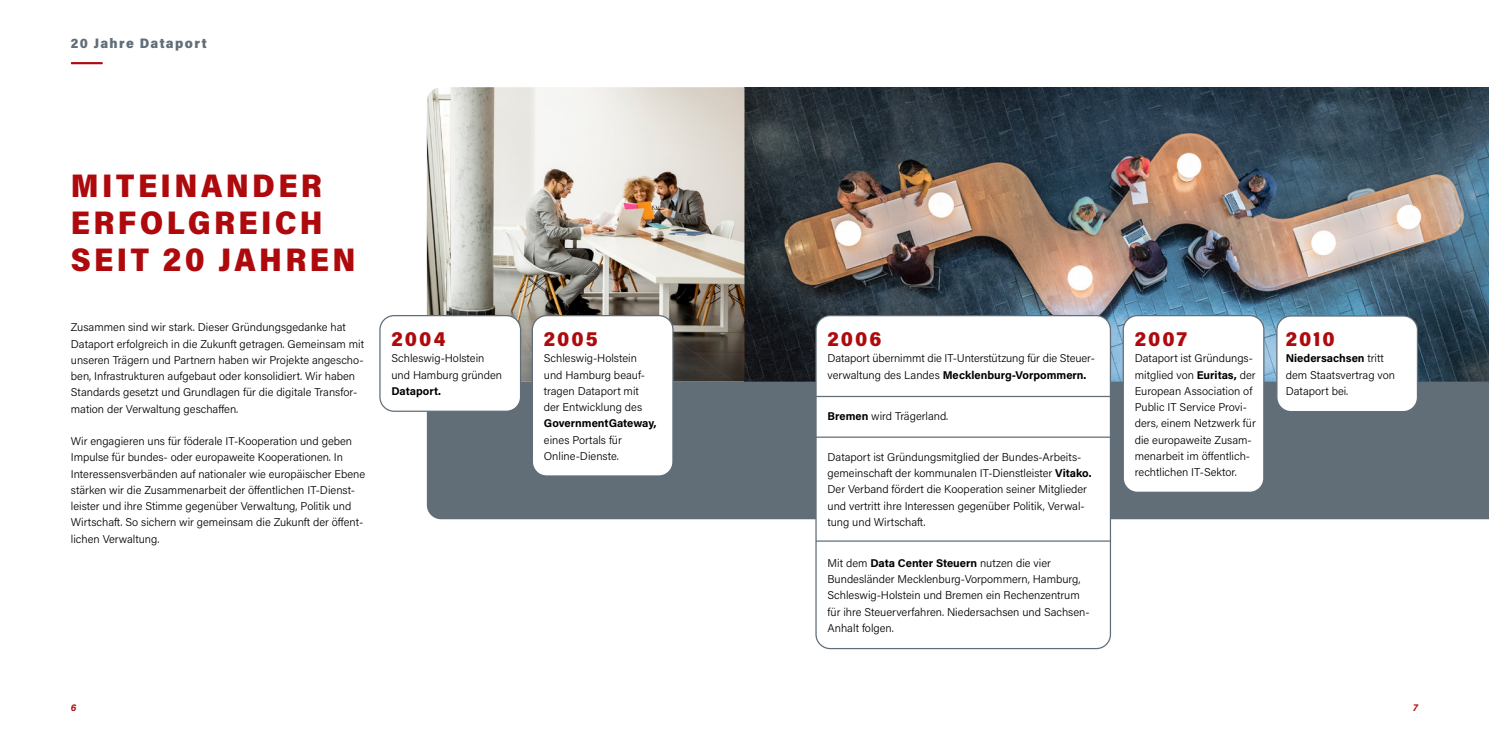
<style>
.page{position:relative;width:1489px;height:745px;background:#fff}
.page>*{position:absolute;margin:0;border:0;box-sizing:border-box;transform-origin:0 0}
.Head3{font:900 32.62px/36.8px "Acumin Pro Semi Cond";letter-spacing:.1em;color:#ae0a0d}
.t1{font:900 20px "Acumin Pro Semi Cond";letter-spacing:.105em;color:#ae0a0d}
.t2{font:900 13.75px "Acumin Pro Semi Cond";letter-spacing:.1em;color:#616d77}
.Text__9{font:300 11.25px/16.2px "Acumin Pro";color:#000}
.t3{font:italic 700 10px "Acumin Pro";color:#ae0a0d}
.s1{font-weight:700}
</style>
<div class="page">
<img style="left:427px;top:87px;width:1061px;height:294px">
<div style="left:427px;top:381px;width:1061px;height:138px;background:#616d77"></div>
<div style="left:380px;top:315px;width:140px;height:96px;background:#fff;border-radius:14px"></div>
<div style="left:379px;top:315px;width:142px;height:96px;border:1px solid #616d77;border-radius:14px"></div>
<div style="left:532px;top:315px;width:141px;height:160px;background:#fff;border-radius:14px"></div>
<div style="left:531px;top:315px;width:142px;height:161px;border:1px solid #616d77;border-radius:14px"></div>
<div style="left:1123px;top:315px;width:140px;height:177px;background:#fff;border-radius:14px"></div>
<div style="left:1122px;top:315px;width:142px;height:177px;border:1px solid #616d77;border-radius:14px"></div>
<div style="left:1276px;top:316px;width:141px;height:95px;background:#fff;border-radius:14px"></div>
<div style="left:1276px;top:315px;width:141px;height:97px;border:1px solid #616d77;border-radius:14px"></div>
<div style="left:816px;top:315px;width:294px;height:333px;background:#fff;border-radius:14px"></div>
<div style="left:815px;top:315px;width:295px;height:333px;border:1px solid #616d77;border-radius:14px"></div>
<hr style="left:815px;top:395px;width:295px;height:2px;background:#616d77">
<hr style="left:815px;top:436px;width:295px;height:1px;background:#616d77">
<hr style="left:815px;top:540px;width:295px;height:1px;background:#616d77">
<hr style="left:71px;top:62px;width:32px;height:2px;background:#ae0a0d">
<h2 class="t2" style="left:71px;top:34px;width:137px">20 Jahre Dataport</h2>
<p class="Head3" style="left:71px;top:166px;width:286px">MITEINANDER<br>ERFOLGREICH<br>SEIT 20 JAHREN</p>
<p class="Text__9" style="left:71px;top:318px;width:295px">Zusammen sind wir stark. Dieser Gründungsgedanke hat Dataport erfolgreich in die Zukunft getragen. Gemeinsam mit unseren Trägern und Partnern haben wir Projekte angescho&shy;ben, Infrastrukturen aufgebaut oder konsolidiert. Wir haben Standards gesetzt und Grundlagen für die digitale Transfor&shy;mation der Verwaltung geschaffen.</p>
<p class="Text__9" style="left:71px;top:432px;width:296px">Wir engagieren uns für föderale IT-Kooperation und geben Impulse für bundes- oder europaweite Kooperationen. In Interessensverbänden auf nationaler wie europäischer Ebene stärken wir die Zusammenarbeit der öffentlichen IT-Dienst&shy;leister und ihre Stimme gegenüber Verwaltung, Politik und Wirtschaft. So sichern wir gemeinsam die Zukunft der öffent&shy;lichen Verwaltung.</p>
<h3 class="t1" style="left:391px;top:325px;width:56px">2004</h3>
<p class="Text__9" style="left:391px;top:349px;width:112px">Schleswig-Holstein und Hamburg gründen<br><span class="s1">Dataport.</span></p>
<h3 class="t1" style="left:544px;top:325px;width:55px">2005</h3>
<p class="Text__9" style="left:544px;top:349px;width:114px">Schleswig-Holstein und Hamburg beauf&shy;tragen Dataport mit der Entwicklung des<br><span class="s1">GovernmentGateway, </span>eines Portals für<br>Online-Dienste.</p>
<h3 class="t1" style="left:827px;top:325px;width:55px">2006</h3>
<p class="Text__9" style="left:827px;top:349px;width:269px">Dataport übernimmt die IT-Unterstützung für die Steuer&shy;verwaltung des Landes <span class="s1">Mecklenburg-Vorpommern.</span></p>
<p class="Text__9" style="left:827px;top:407px;width:122px"><span class="s1">Bremen</span> wird Trägerland.</p>
<p class="Text__9" style="left:827px;top:448px;width:265px">Dataport ist Gründungsmitglied der Bundes-Arbeits&shy;gemeinschaft der kommunalen IT-Dienstleister <span class="s1">Vitako.<br></span>Der Verband fördert die Kooperation seiner Mitglieder und vertritt ihre Interessen gegenüber Politik, Verwal&shy;tung und Wirtschaft.</p>
<p class="Text__9" style="left:827px;top:554px;width:263px">Mit dem <span class="s1">Data Center Steuern</span> nutzen die vier Bundesländer Mecklenburg-Vorpommern, Hamburg, Schleswig-Holstein und Bremen ein Rechenzentrum für ihre Steuerverfahren. Niedersachsen und Sachsen-Anhalt folgen.</p>
<h3 class="t1" style="left:1134px;top:325px;width:54px">2007</h3>
<p class="Text__9" style="left:1134px;top:349px;width:122px">Dataport ist Gründungs&shy;mitglied von <span class="s1">Euritas,</span> der<br>European Association of<br>Public IT Service Provi&shy;ders, einem Netzwerk für die europaweite Zusam&shy;menarbeit im öffentlich&shy;rechtlichen IT-Sektor.</p>
<h3 class="t1" style="left:1285px;top:325px;width:51px">2010</h3>
<p class="Text__9" style="left:1285px;top:349px;width:111px"><span class="s1">Niedersachsen</span> tritt dem Staatsvertrag von<br>Dataport bei.</p>
<p class="t3" style="left:71px;top:700px;width:7px">6</p>
<p class="t3" style="left:1413px;top:700px;width:6px">7</p>
</div>
